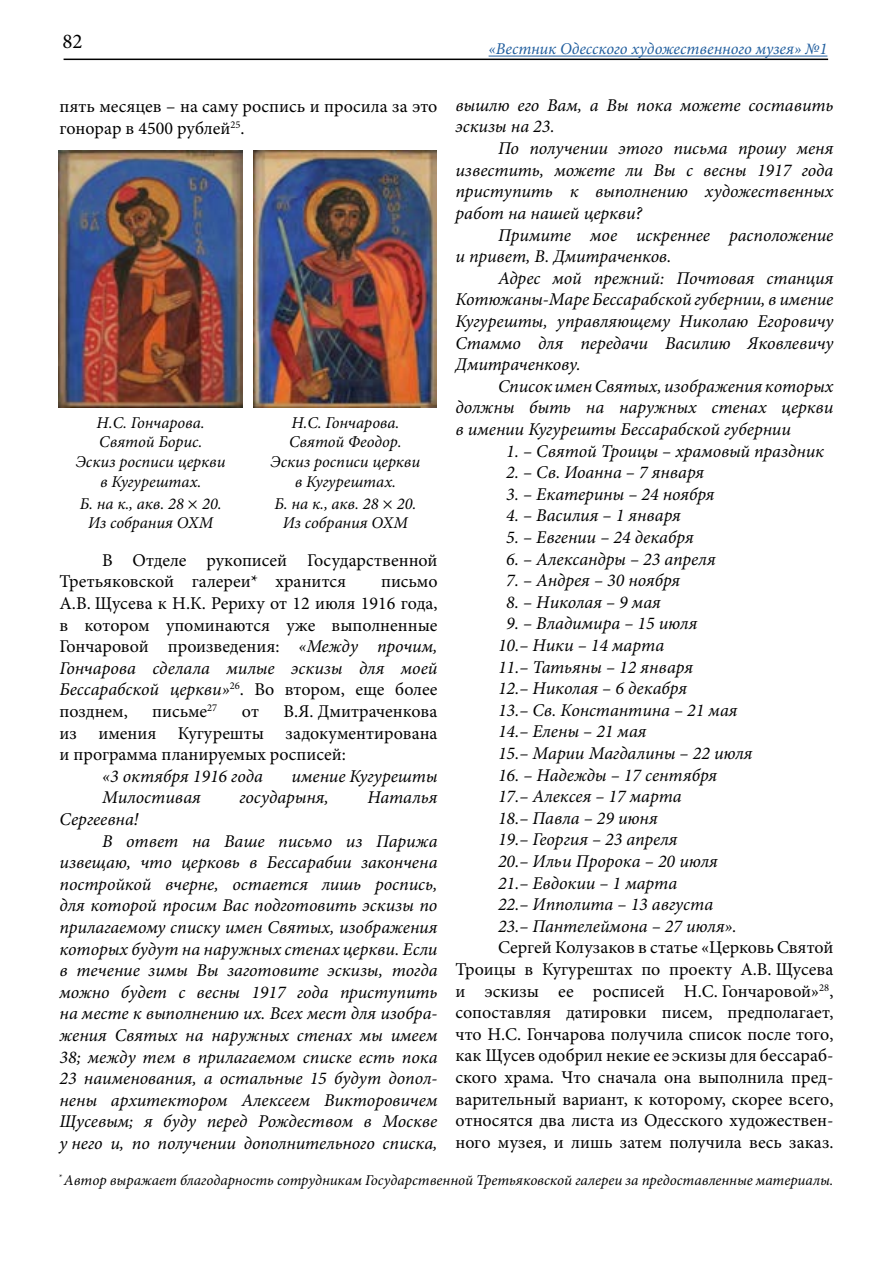
<style>
.page{position:relative;width:893px;height:1263px;background:#fff}
.page>*{position:absolute;margin:0;border:0;box-sizing:border-box;transform-origin:0 0}
.t1{font:21px "Minion Pro";color:#000}
.t2{font:italic 18px/21.6px "Minion Pro";color:#000}
.t3{font:18px/21.6px "Minion Pro";color:#000;text-align:justify}
.t4{font:italic 16.5px/19.8px "Minion Pro";color:#000;text-align:center}
.t5{font:italic 16.5px "Minion Pro";color:#215e9e}
.t6{font:italic 15px "Minion Pro";color:#000}
.s1{font-style:normal;font-size:18px}
.s2{font-style:italic}
</style>
<div class="page">
<hr style="left:64px;top:59px;width:764px;height:1px;background:#000">
<hr style="left:489px;top:56px;width:338px;height:1px;background:#215e9e">
<img style="left:59px;top:150px;width:184px;height:257px">
<img style="left:253px;top:151px;width:183px;height:256px">
<p class="t1" style="left:63px;top:27px;width:22px">82</p>
<p class="t3" style="left:60px;top:96px;width:379px">пять месяцев – на саму роспись и просила за это гонорар в 4500 рублей<sup>25</sup>.</p>
<p class="t4" style="left:76px;top:412px;width:151px">Н.С. Гончарова.<br>Святой Борис.<br>Эскиз росписи церкви в Кугурештах.</p>
<p class="t4" style="left:80px;top:493px;width:144px">Б. на к., акв. 28 <span class="s1">×</span> 20.<br>Из собрания ОХМ</p>
<p class="t4" style="left:271px;top:412px;width:151px">Н.С. Гончарова.<br>Святой Феодор.<br>Эскиз росписи церкви в Кугурештах.</p>
<p class="t4" style="left:274px;top:493px;width:144px">Б. на к., акв. 28 <span class="s1">×</span> 20.<br>Из собрания ОХМ</p>
<p class="t3" style="left:60px;top:549px;width:379px;text-indent:43px">В Отделе рукописей Государственной<br>Третьяковской галереи* хранится</p>
<p class="t3" style="left:60px;top:571px;width:379px;text-indent:322px">письмо А.В. Щусева к Н.К. Рериху от 12 июля 1916 года, в котором упоминаются уже выполненные Гончаровой произведения: <span class="s2">«Между прочим, Гончарова сделала милые эскизы для моей Бессарабской церкви»</span><sup>26</sup>. Во втором, еще более позднем,</p>
<p class="t3" style="left:152px;top:700px;width:66px">письме<sup>27</sup></p>
<p class="t3" style="left:242px;top:700px;width:19px">от</p>
<p class="t3" style="left:60px;top:700px;width:379px;text-indent:224px">В.Я. Дмитраченкова из имения Кугурешты задокументирована и программа планируемых росписей:</p>
<p class="t2" style="left:102px;top:765px;width:162px">«3 октября 1916 года</p>
<p class="t2" style="left:291px;top:765px;width:147px">имение Кугурешты</p>
<p class="t2" style="left:102px;top:787px;width:100px">Милостивая</p>
<p class="t2" style="left:239px;top:787px;width:91px">государыня,</p>
<p class="t2" style="left:367px;top:787px;width:72px">Наталья</p>
<p class="t2" style="left:60px;top:808px;width:81px">Сергеевна!</p>
<p class="t2" style="left:102px;top:830px;width:337px">В ответ на Ваше письмо из Парижа</p>
<p class="t2" style="left:60px;top:851px;width:379px">извещаю, что церковь в Бессарабии закончена</p>
<p class="t2" style="left:60px;top:873px;width:379px">постройкой вчерне, остается лишь роспись,</p>
<p class="t2" style="left:60px;top:895px;width:379px">для которой просим Вас подготовить эскизы по</p>
<p class="t2" style="left:60px;top:916px;width:379px">прилагаемому списку имен Святых, изображения</p>
<p class="t2" style="left:60px;top:938px;width:379px">которых будут на наружных стенах церкви. Если</p>
<p class="t2" style="left:60px;top:959px;width:379px">в течение зимы Вы заготовите эскизы, тогда</p>
<p class="t2" style="left:60px;top:981px;width:379px">можно будет с весны 1917 года приступить</p>
<p class="t2" style="left:60px;top:1003px;width:379px">на месте к выполнению их. Всех мест для изобра-</p>
<p class="t2" style="left:60px;top:1024px;width:379px">жения Святых на наружных стенах мы имеем</p>
<p class="t2" style="left:60px;top:1046px;width:379px">38; между тем в прилагаемом списке есть пока</p>
<p class="t2" style="left:60px;top:1067px;width:379px">23 наименования, а остальные 15 будут допол-</p>
<p class="t2" style="left:60px;top:1089px;width:379px">нены архитектором Алексеем Викторовичем</p>
<p class="t2" style="left:60px;top:1111px;width:379px">Щусевым; я буду перед Рождеством в Москве</p>
<p class="t2" style="left:60px;top:1132px;width:379px">у него и, по получении дополнительного списка,</p>
<p class="t5" style="left:489px;top:38px;width:340px">«Вестник Одесского художественного музея» №1</p>
<p class="t2" style="left:455px;top:94px;width:379px">вышлю его Вам, а Вы пока можете составить эскизы на 23.</p>
<p class="t2" style="left:455px;top:137px;width:379px;text-align:justify;text-indent:43px">По получении этого письма прошу меня известить, можете ли Вы с весны 1917 года приступить к выполнению художественных работ на нашей церкви?</p>
<p class="t2" style="left:455px;top:224px;width:379px;text-indent:43px">Примите мое искреннее расположение и привет, В. Дмитраченков.</p>
<p class="t2" style="left:455px;top:267px;width:379px;text-align:justify;text-indent:43px">Адрес мой прежний: Почтовая станция Котюжаны-Маре Бессарабской губернии, в имение Кугурешты, управляющему Николаю Егоровичу Стаммо для передачи Василию Яковлевичу Дмитраченкову.</p>
<p class="t2" style="left:455px;top:375px;width:379px;text-align:justify;text-indent:43px">Список имен Святых, изображения которых должны быть на наружных стенах церкви в имении Кугурешты Бессарабской губернии</p>
<p class="t2" style="left:506px;top:440px;width:319px">1. – Святой Троицы – храмовый праздник</p>
<p class="t2" style="left:506px;top:461px;width:199px">2. – Св. Иоанна – 7 января</p>
<p class="t2" style="left:506px;top:483px;width:210px">3. – Екатерины – 24 ноября</p>
<p class="t2" style="left:506px;top:505px;width:176px">4. – Василия – 1 января</p>
<p class="t2" style="left:506px;top:526px;width:189px">5. – Евгении – 24 декабря</p>
<p class="t2" style="left:506px;top:548px;width:211px">6. – Александры – 23 апреля</p>
<p class="t2" style="left:506px;top:569px;width:175px">7. – Андрея – 30 ноября</p>
<p class="t2" style="left:506px;top:591px;width:156px">8. – Николая – 9 мая</p>
<p class="t2" style="left:498px;top:613px;width:256px;text-indent:8px">9. – Владимира – 15 июля<br>10.– Ники – 14 марта<br>11.– Татьяны – 12 января<br>12.– Николая – 6 декабря<br>13.– Св. Константина – 21 мая<br>14.– Елены – 21 мая<br>15.– Марии Магдалины – 22 июля</p>
<p class="t2" style="left:498px;top:764px;width:240px">16. – Надежды – 17 сентября<br>17.– Алексея – 17 марта<br>18.– Павла – 29 июня<br>19.– Георгия – 23 апреля<br>20.– Ильи Пророка – 20 июля<br>21.– Евдокии – 1 марта<br>22.– Ипполита – 13 августа<br>23.– Пантелеймона – 27 июля».</p>
<p class="t3" style="left:455px;top:937px;width:379px;text-indent:43px">Сергей Колузаков в статье «Церковь Святой Троицы в Кугурештах по проекту А.В. Щусева и эскизы ее росписей Н.С. Гончаровой»<sup>28</sup>, сопоставляя датировки писем, предполагает, что Н.С. Гончарова получила список после того, как Щусев одобрил некие ее эскизы для бессараб&shy;ского храма. Что сначала она выполнила пред&shy;варительный вариант, к которому, скорее всего, относятся два листа из Одесского художествен&shy;ного музея, и лишь затем получила весь заказ.</p>
<p class="t6" style="left:59px;top:1169px;width:776px"><sup>*</sup> Автор выражает благодарность сотрудникам Государственной Третьяковской галереи за предоставленные материалы.</p>
</div>
